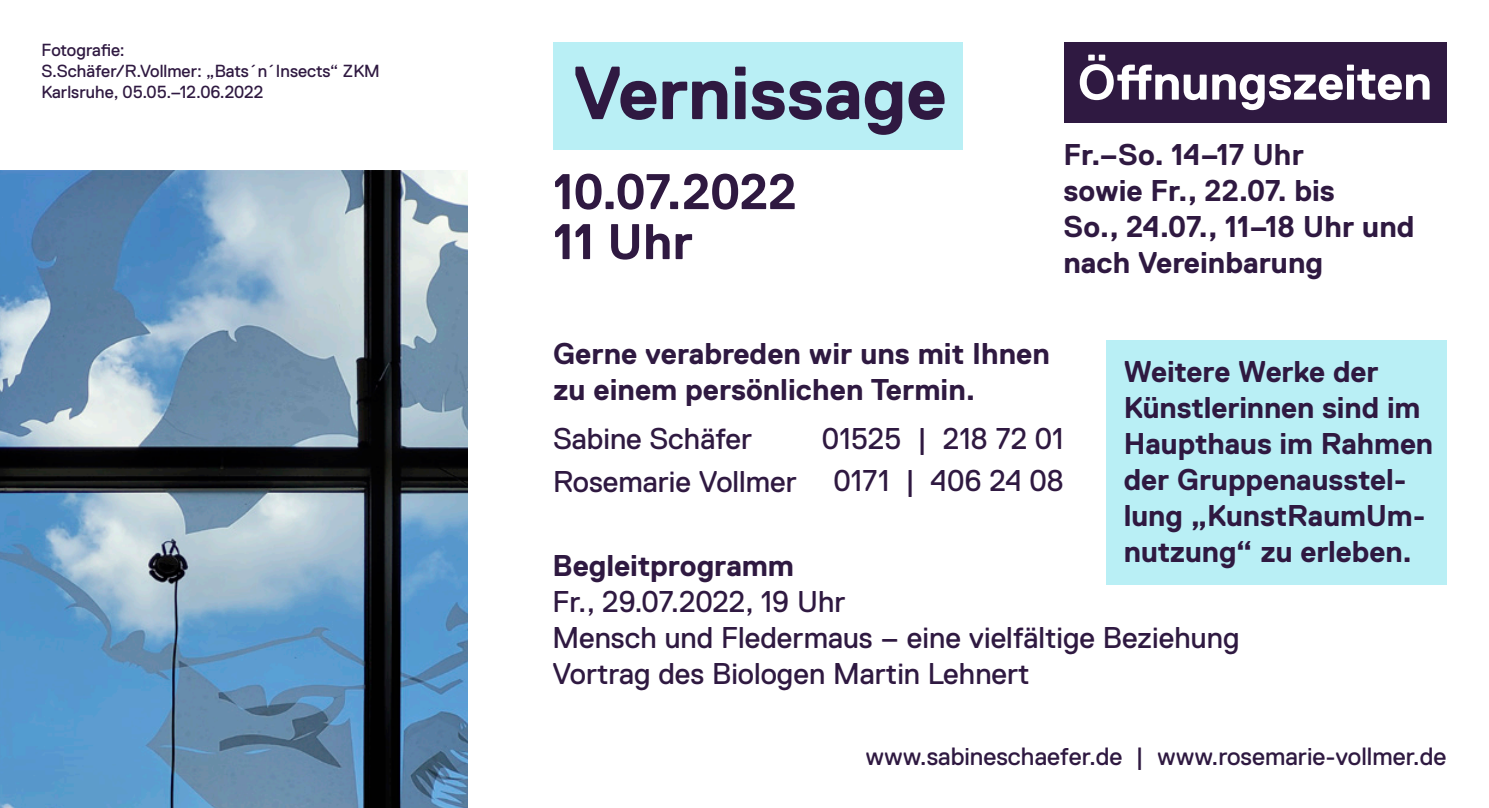
<style>
.page{position:relative;width:1489px;height:808px;background:#fff}
.page>*{position:absolute;margin:0;border:0;box-sizing:border-box;transform-origin:0 0}
.t1{font:700 75px "Replica Std";letter-spacing:-.005em;color:#2f1941}
.t2{font:700 50px "Replica Std";color:#2f1941}
.t3{font:700 50px "Replica Std";letter-spacing:-.005em;color:#fff}
.t4{font:700 30px/36px "Replica Std";color:#2f1941}
.t5{font:30px "Replica Std";color:#2f1941}
.t6{font:25px "Replica Std";color:#2f1941}
.t7{font:17.5px/21px "Replica Std";color:#2f1941}
</style>
<div class="page">
<div style="left:553px;top:43px;width:409px;height:107px;background:#b9eff5"></div>
<img style="left:0;top:170px;width:468px;height:638px">
<div style="left:1063px;top:43px;width:383px;height:80px;background:#2f1941"></div>
<div style="left:1106px;top:340px;width:340px;height:245px;background:#b9eff5"></div>
<p class="t7" style="left:42px;top:40px;width:340px">Fotografie:<br>S.Schäfer/R.Vollmer: „Bats´n´Insects“ ZKM<br>Karlsruhe, 05.05.–12.06.2022</p>
<p class="t1" style="left:573px;top:52px;width:375px">Vernissage</p>
<p class="t2" style="left:553px;top:164px;width:245px">10.07.2022</p>
<p class="t2" style="left:553px;top:214px;width:141px">11 Uhr</p>
<p class="t3" style="left:1077px;top:55px;width:356px">Öffnungszeiten</p>
<p class="t4" style="left:1063px;top:137px;width:352px">Fr.–So. 14–17 Uhr<br>sowie Fr., 22.07. bis<br>So., 24.07., 11–18 Uhr und nach Vereinbarung</p>
<p class="t4" style="left:553px;top:335px;width:498px">Gerne verabreden wir uns mit Ihnen zu einem persönlichen Termin.</p>
<p class="t4" style="left:1123px;top:354px;width:311px">Weitere Werke der<br>Künstlerinnen sind im<br>Haupthaus im Rahmen der Gruppenausstel&shy;lung „KunstRaumUm&shy;nutzung“ zu erleben.</p>
<p class="t5" style="left:553px;top:422px;width:201px">Sabine Schäfer</p>
<p class="t5" style="left:821px;top:422px;width:243px">01525 | 218 72 01</p>
<p class="t5" style="left:553px;top:465px;width:245px">Rosemarie Vollmer</p>
<p class="t5" style="left:833px;top:464px;width:232px">0171 | 406 24 08</p>
<p class="t4" style="left:552px;top:548px;width:243px">Begleitprogramm</p>
<p class="t5" style="left:552px;top:585px;width:295px">Fr., 29.07.2022, 19 Uhr</p>
<p class="t5" style="left:552px;top:621px;width:688px">Mensch und Fledermaus – eine vielfältige Beziehung</p>
<p class="t5" style="left:552px;top:657px;width:478px">Vortrag des Biologen Martin Lehnert</p>
<p class="t6" style="left:865px;top:743px;width:582px">www.sabineschaefer.de | www.rosemarie-vollmer.de</p>
</div>
